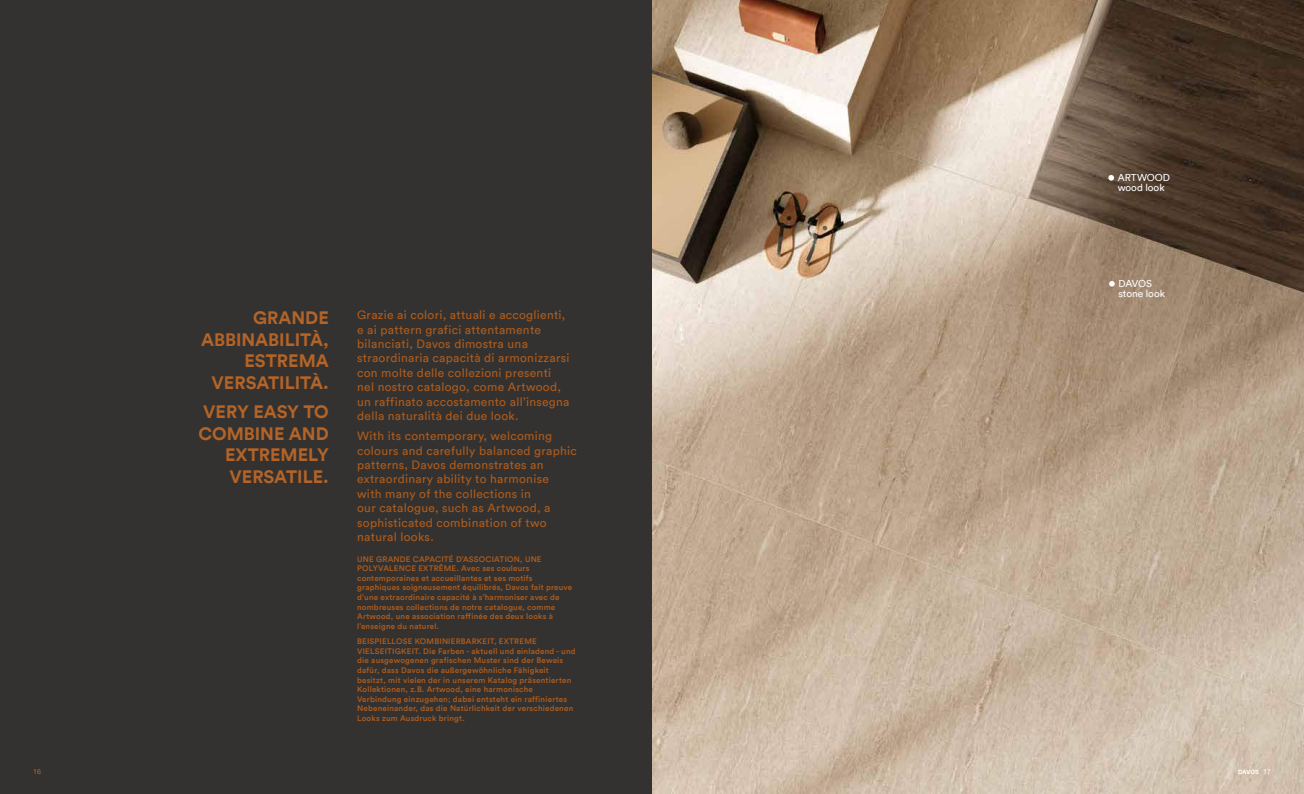
<style>
.page{position:relative;width:1304px;height:794px;background:#fff}
.page>*{position:absolute;margin:0;border:0;box-sizing:border-box;transform-origin:0 0}
.t1{font:700 18px/21.6px "Circular";color:#b46427;text-align:right}
.t2{font:12px/14.4px "Circular";letter-spacing:.025em;color:#b05c1b}
.t3{font:10px/10px "Circular";color:#fff}
.t4{font:500 8px/9.6px "Circular";letter-spacing:.025em;color:#b05c1b}
.t5{font:7px "Helvetica Neue LT Std";color:#b6682b}
.t6{font:700 6px "Helvetica Neue LT Std";letter-spacing:.01em;color:#fff}
.s1{font-weight:400;font-size:7px}
</style>
<div class="page">
<img style="left:652px;top:0;width:652px;height:794px">
<div style="left:0;top:0;width:652px;height:794px;background:#343231"></div>
<svg style="left:1108px;top:175px;width:6px;height:6px"></svg>
<svg style="left:1109px;top:281px;width:6px;height:6px"></svg>
<p class="t3" style="left:1118px;top:173px;width:54px">ARTWOOD wood look</p>
<h1 class="t1" style="left:201px;top:307px;width:129px">GRANDE<br>ABBINABILITÀ,<br>ESTREMA<br>VERSATILITÀ.</h1>
<p class="t2" style="left:357px;top:308px;width:214px">Grazie ai colori, attuali e accoglienti, e ai pattern grafici attentamente bilanciati, Davos dimostra una straordinaria capacità di armonizzarsi con molte delle collezioni presenti nel nostro catalogo, come Artwood, un raffinato accostamento all’insegna della naturalità dei due look.</p>
<p class="t2" style="left:357px;top:429px;width:221px">With its contemporary, welcoming colours and carefully balanced graphic patterns, Davos demonstrates an extraordinary ability to harmonise<br>with many of the collections in<br>our catalogue, such as Artwood, a sophisticated combination of two natural looks.</p>
<h1 class="t1" style="left:199px;top:401px;width:132px">VERY EASY TO<br>COMBINE AND<br>EXTREMELY<br>VERSATILE.</h1>
<p class="t4" style="left:357px;top:554px;width:217px">UNE GRANDE CAPACITÉ D’ASSOCIATION, UNE POLYVALENCE EXTRÊME. Avec ses couleurs contemporaines et accueillantes et ses motifs graphiques soigneusement équilibrés, Davos fait preuve d’une extraordinaire capacité à s’harmoniser avec de nombreuses collections de notre catalogue, comme Artwood, une association raffinée des deux looks à l’enseigne du naturel.</p>
<p class="t4" style="left:357px;top:636px;width:220px">BEISPIELLOSE KOMBINIERBARKEIT, EXTREME VIELSEITIGKEIT. Die Farben - aktuell und einladend - und die ausgewogenen grafischen Muster sind der Beweis dafür, dass Davos die außergewöhnliche Fähigkeit besitzt, mit vielen der in unserem Katalog präsentierten Kollektionen, z.B. Artwood, eine harmonische Verbindung einzugehen; dabei entsteht ein raffiniertes Nebeneinander, das die Natürlichkeit der verschiedenen Looks zum Ausdruck bringt.</p>
<p class="t3" style="left:1118px;top:279px;width:48px">DAVOS stone look</p>
<p class="t5" style="left:33px;top:768px;width:9px">16</p>
<p class="t6" style="left:1238px;top:768px;width:34px">DAVOS <span class="s1">17</span></p>
</div>
